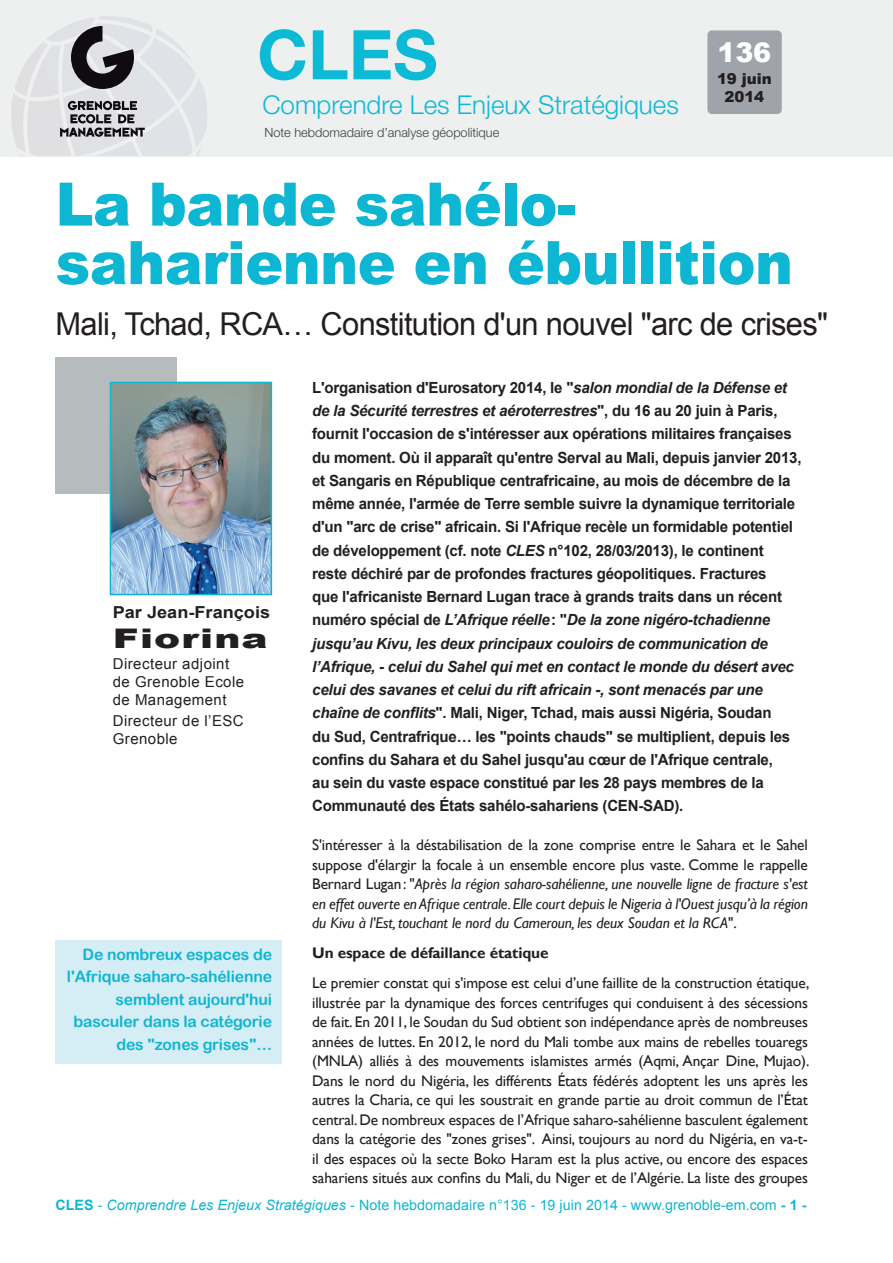
<style>
.page{position:relative;width:893px;height:1263px;background:#fff}
.page>*{position:absolute;margin:0;border:0;box-sizing:border-box;transform-origin:0 0}
.t1{font:700 68.55px "Helvetica Neue";color:#0dbad6}
.t2{font:900 60px/58.5px "Arial";letter-spacing:-.01em;color:#0db6d2;scale:.95 1}
.t3{font:31.5px "Arial";letter-spacing:-.02em;color:#231f20}
.t4{font:900 27px "Arial";letter-spacing:.03em;color:#231f20;scale:1.45 1}
.t5{font:900 27px "Arial";color:#fff}
.t6{font:300 25.95px "Helvetica Neue";color:#0dbad6}
.t7{font:700 16.5px "Arial";color:#231f20;scale:1.1 1}
.t8{font:15.75px/22.5px "Arial Rounded MT Bold";letter-spacing:-.01em;color:#0db6d2;text-align:right}
.t9{font:700 15.3px/23.2px "Arial";letter-spacing:-.015em;color:#231f20}
.t10{font:15.3px/19.5px "Gill Sans";letter-spacing:-.01em;color:#231f20;text-align:justify}
.t11{font:italic 15.3px/19.5px "Gill Sans";letter-spacing:-.01em;color:#231f20;text-align:justify}
.t12{font:700 15.3px "Gill Sans";letter-spacing:-.01em;color:#231f20}
.t13{font:15px/18px "Arial";letter-spacing:.03em;color:#231f20}
.t14{font:900 15px/18px "Arial";letter-spacing:-.005em;color:#231f20;text-align:center}
.t15{font:14.25px "Arial";letter-spacing:.005em;color:#0db6d2}
.t16{font:300 12.75px "Helvetica Neue";color:#3d4142}
.s1{font-style:italic}
.s2{font-style:normal}
.s3{font-weight:700}
</style>
<div class="page">
<div style="left:56px;top:940px;width:225px;height:124px;background:#d5edf4"></div>
<div style="left:0;top:0;width:893px;height:156px;background:#eeefef"></div>
<svg style="left:11px;top:16px;width:196px;height:140px"></svg>
<div style="left:707px;top:30px;width:75px;height:84px;background:#a1a3ab;border-radius:4px"></div>
<div style="left:56px;top:357px;width:121px;height:136px;background:#b6bcbe"></div>
<img style="left:113px;top:385px;width:156px;height:207px">
<div style="left:110px;top:382px;width:162px;height:213px;border:2px solid #0db6d2"></div>
<h1 class="t1" style="left:257px;top:12px;width:182px">CLES</h1>
<h3 class="t6" style="left:262px;top:89px;width:418px">Comprendre Les Enjeux Stratégiques</h3>
<p class="t16" style="left:264px;top:124px;width:236px">Note hebdomadaire d’analyse géopolitique</p>
<h3 class="t5" style="left:717px;top:33px;width:55px">136</h3>
<p class="t14" style="left:717px;top:70px;width:56px">19 juin<br>2014</p>
<h2 class="t2" style="left:56px;top:173px;width:778px">La bande sahélo&shy;saharienne en ébullition</h2>
<h3 class="t3" style="left:56px;top:303px;width:774px">Mali, Tchad, RCA… Constitution d'un nouvel "arc de crises"</h3>
<p class="t7" style="left:113px;top:601px;width:145px">Par Jean-François</p>
<h3 class="t4" style="left:113px;top:618px;width:108px">Fiorina</h3>
<p class="t13" style="left:113px;top:654px;width:133px">Directeur adjoint de Grenoble Ecole de Management</p>
<p class="t13" style="left:113px;top:711px;width:133px">Directeur de l’ESC<br>Grenoble</p>
<p class="t8" style="left:67px;top:943px;width:207px">De nombreux espaces de l'Afrique saharo-sahélienne semblent aujourd'hui basculer dans la catégorie des "zones grises"…</p>
<p class="t9" style="left:312px;top:376px;width:491px">L'organisation d'Eurosatory 2014, le "<span class="s1">salon mondial de la Défense et de la Sécurité terrestres et aéroterrestres</span>", du 16 au 20 juin à Paris, fournit l'occasion de s'intéresser aux opérations militaires françaises du moment. Où il apparaît qu'entre Serval au Mali, depuis janvier 2013, et Sangaris en République centrafricaine, au mois de décembre de la même année, l'armée de Terre semble suivre la dynamique territoriale d'un "arc de crise" africain. Si l'Afrique recèle un formidable potentiel de développement (cf. note <span class="s1">CLES</span> n°102, 28/03/2013), le continent reste déchiré par de profondes fractures géopolitiques. Fractures<br>que l'africaniste Bernard Lugan trace à grands traits dans un récent numéro spécial de <span class="s1">L’Afrique réelle</span>: "<span class="s1">De la zone nigéro-tchadienne jusqu’au Kivu, les deux principaux couloirs de communication de l’Afrique, - celui du Sahel qui met en contact le monde du désert avec celui des savanes et celui du rift africain -, sont menacés par une chaîne de conflits</span>". Mali, Niger, Tchad, mais aussi Nigéria, Soudan<br>du Sud, Centrafrique… les "points chauds" se multiplient, depuis les confins du Sahara et du Sahel jusqu'au cœur de l'Afrique centrale,<br>au sein du vaste espace constitué par les 28 pays membres de la Communauté des États sahélo-sahariens (CEN-SAD).</p>
<p class="t11" style="left:312px;top:835px;width:497px"><span class="s2">S'intéresser à la déstabilisation de la zone comprise entre le Sahara et le Sahel suppose d'élargir la focale à un ensemble encore plus vaste. Comme le rappelle Bernard Lugan: "</span>Après la région saharo-sahélienne, une nouvelle ligne de fracture s'est en effet ouverte en Afrique centrale. Elle court depuis le Nigeria à l'Ouest jusqu’à la région du Kivu à l'Est, touchant le nord du Cameroun, les deux Soudan et la RCA<span class="s2">".</span></p>
<p class="t12" style="left:312px;top:944px;width:238px">Un espace de défaillance étatique</p>
<p class="t10" style="left:312px;top:973px;width:499px">Le premier constat qui s'impose est celui d’une faillite de la construction étatique, illustrée par la dynamique des forces centrifuges qui conduisent à des sécessions de fait. En 2011, le Soudan du Sud obtient son indépendance après de nombreuses années de luttes. En 2012, le nord du Mali tombe aux mains de rebelles touaregs (MNLA) alliés à des mouvements islamistes armés (Aqmi, Ançar Dine, Mujao).<br>Dans le nord du Nigéria, les différents États fédérés adoptent les uns après les autres la Charia, ce qui les soustrait en grande partie au droit commun de l’État central. De nombreux espaces de l’Afrique saharo-sahélienne basculent également dans la catégorie des "zones grises". Ainsi, toujours au nord du Nigéria, en va-t&shy;il des espaces où la secte Boko Haram est la plus active, ou encore des espaces sahariens situés aux confins du Mali, du Niger et de l’Algérie. La liste des groupes</p>
<p class="t15" style="left:56px;top:1195px;width:752px"><span class="s3">CLES</span> - <span class="s1">Comprendre Les Enjeux Stratégiques</span> - Note hebdomadaire n°136 - 19 juin 2014 - www.grenoble-em.com <span class="s3">- 1 -</span></p>
</div>
